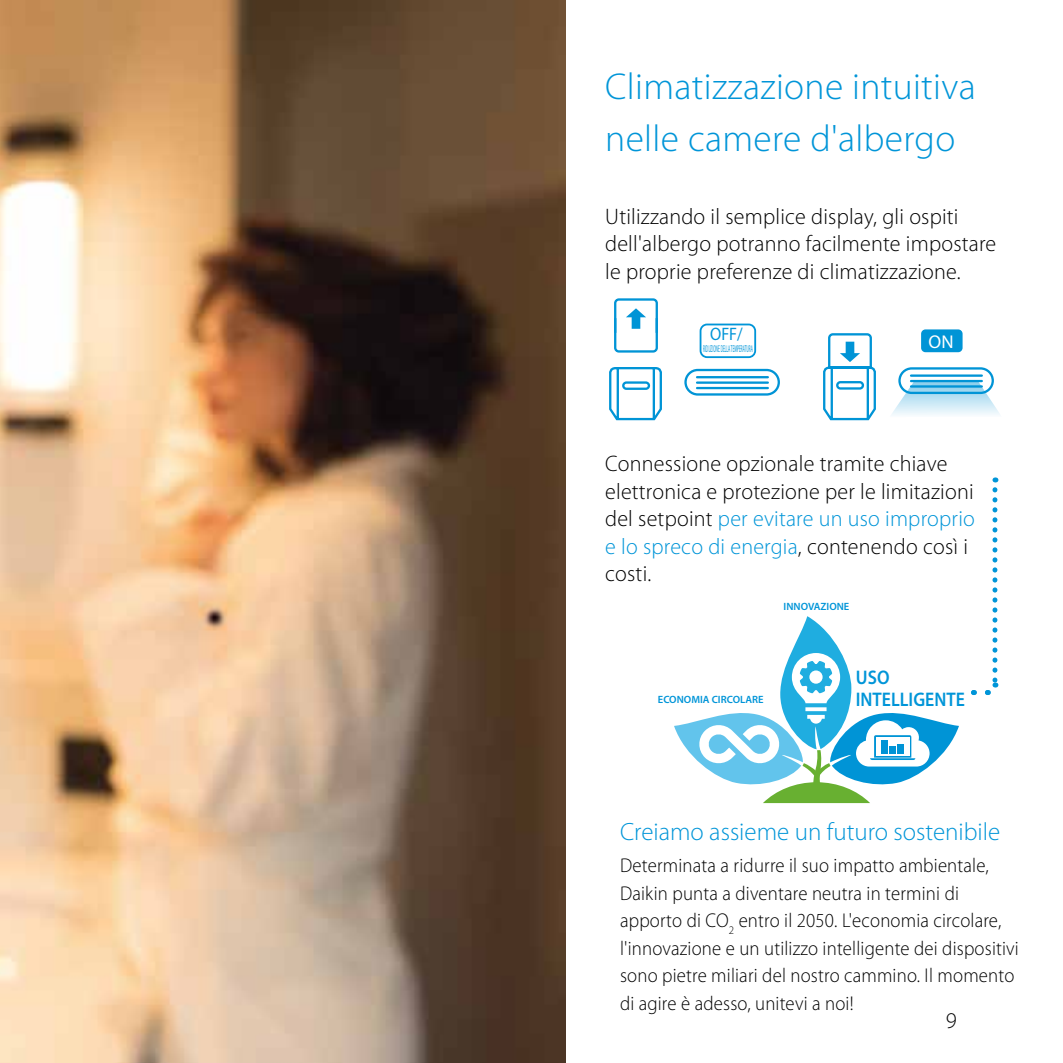
<style>
.page{position:relative;width:1063px;height:1063px;background:#fff}
.page>*{position:absolute;margin:0;border:0;box-sizing:border-box;transform-origin:0 0}
.t1{font:300 37.5px/52.5px "Myriad Pro";letter-spacing:.01em;color:#0095d8}
.t2{font:300 25px "Myriad Pro";color:#0095d8}
.t3{font:300 22.5px/27.5px "Myriad Pro";letter-spacing:.01em;color:#000}
.t4{font:300 20px/27.5px "Myriad Pro";letter-spacing:.01em;color:#000;scale:.94 1}
.t5{font:600 19.75px/21.8px "Myriad Pro";color:#0095d8;scale:.9 1}
.t6{font:18.5px "Myriad Pro";color:#fff}
.t7{font:18px "Myriad Pro";color:#0095d8;scale:.9 1}
.t8{font:600 10.5px "Myriad Pro";color:#0095d8}
.t9{font:9.75px "Myriad Pro";color:#0095d8;scale:.36 1}
.s1{color:#0095d8}
</style>
<div class="page">
<img style="left:0;top:0;width:566px;height:1063px">
<svg style="left:609px;top:367px;width:53px;height:54px"></svg>
<div style="left:700px;top:324px;width:56px;height:34px;border:2px solid #0095d8;border-radius:7px"></div>
<div style="left:684px;top:369px;width:96px;height:27px;border:2px solid #0094d6;border-radius:12px"></div>
<hr style="left:697px;top:376px;width:71px;height:2px;background:#0094d6">
<hr style="left:697px;top:381px;width:71px;height:3px;background:#0094d6">
<hr style="left:697px;top:387px;width:71px;height:2px;background:#0094d6">
<svg style="left:614px;top:298px;width:44px;height:55px"></svg>
<div style="left:921px;top:329px;width:42px;height:23px;background:#0094d6;border-radius:4px"></div>
<div style="left:898px;top:367px;width:96px;height:27px;border:2px solid #0094d6;border-radius:12px"></div>
<hr style="left:911px;top:374px;width:71px;height:3px;background:#0094d6">
<svg style="left:892px;top:380px;width:108px;height:35px"></svg>
<svg style="left:823px;top:333px;width:53px;height:88px"></svg>
<svg style="left:974px;top:490px;width:25px;height:205px"></svg>
<svg style="left:674px;top:616px;width:285px;height:187px"></svg>
<div style="left:876px;top:737px;width:33px;height:19px;background:#fff"></div>
<div style="left:881px;top:741px;width:7px;height:13px;background:#0094d6"></div>
<div style="left:889px;top:746px;width:7px;height:8px;background:#0094d6"></div>
<div style="left:897px;top:744px;width:7px;height:10px;background:#0094d6"></div>
<h1 class="t1" style="left:605px;top:61px;width:372px">Climatizzazione intuitiva nelle camere d'albergo</h1>
<p class="t3" style="left:605px;top:203px;width:393px">Utilizzando il semplice display, gli ospiti dell'albergo potranno facilmente impostare le proprie preferenze di climatizzazione.</p>
<p class="t7" style="left:710px;top:323px;width:38px">OFF/</p>
<p class="t9" style="left:703px;top:343px;width:140px">RIDUZIONE DELLA TEMPERATURA</p>
<p class="t6" style="left:929px;top:330px;width:26px">ON</p>
<p class="t3" style="left:605px;top:451px;width:371px">Connessione opzionale tramite chiave elettronica e protezione per le limitazioni del setpoint <span class="s1">per evitare un uso improprio e lo spreco di energia</span>, contenendo così i costi.</p>
<p class="t8" style="left:784px;top:600px;width:67px">INNOVAZIONE</p>
<p class="t8" style="left:658px;top:693px;width:107px">ECONOMIA CIRCOLARE</p>
<p class="t5" style="left:856px;top:666px;width:122px">USO<br>INTELLIGENTE</p>
<p class="t2" style="left:620px;top:818px;width:382px">Creiamo assieme un futuro sostenibile</p>
<p class="t4" style="left:620px;top:852px;width:426px">Determinata a ridurre il suo impatto ambientale, Daikin punta a diventare neutra in termini di apporto di CO<sub>2</sub> entro il 2050. L'economia circolare, l'innovazione e un utilizzo intelligente dei dispositivi sono pietre miliari del nostro cammino. Il momento di agire è adesso, unitevi a noi!</p>
<p class="t3" style="left:946px;top:1007px;width:12px">9</p>
</div>
